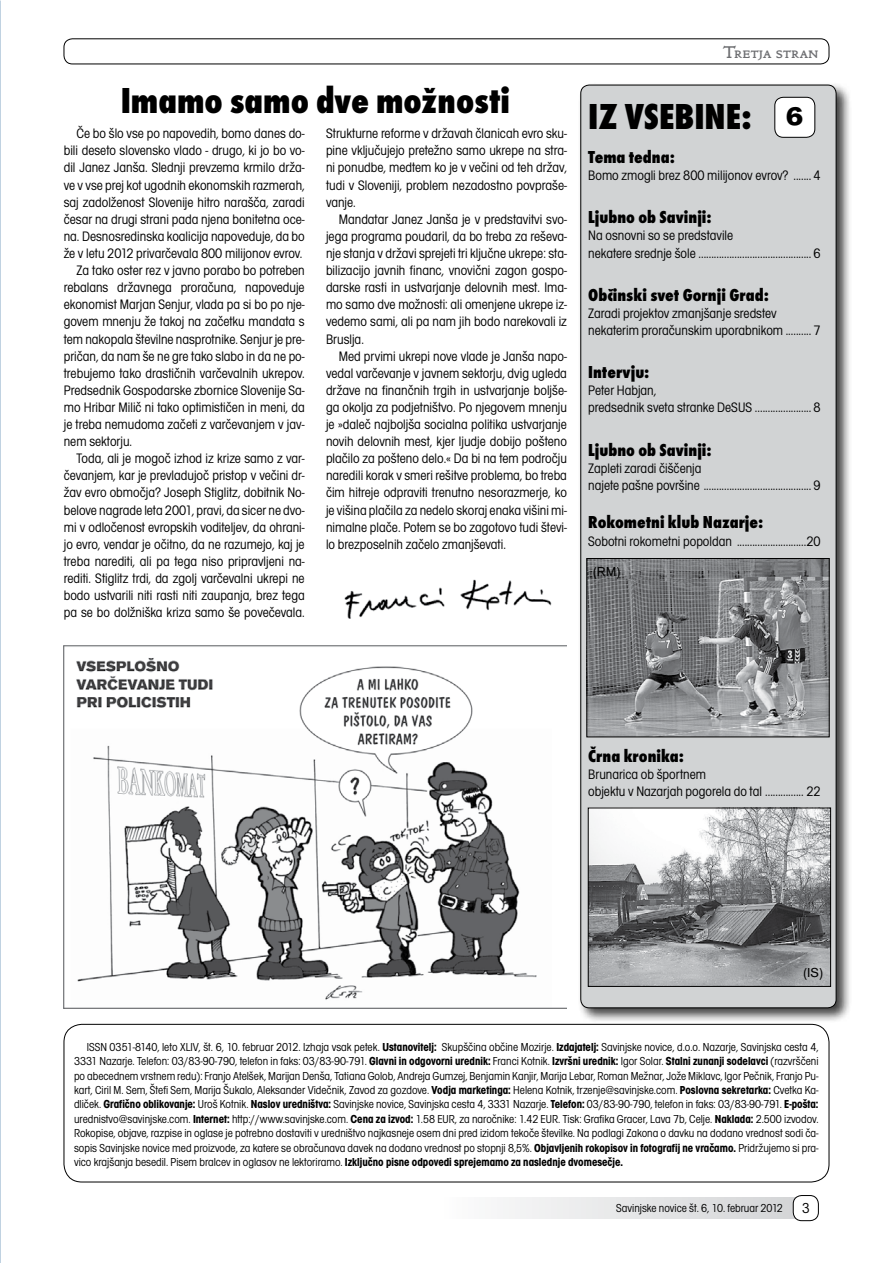
<style>
.page{position:relative;width:893px;height:1263px;background:#fff}
.page>*{position:absolute;margin:0;border:0;box-sizing:border-box;transform-origin:0 0}
.t1{font:37.5px "Futura TEE Extr Bold Cond";color:#000}
.t2{font:27px "Accius TEE Ultr";color:#000}
.t3{font:18px "Futura TEE Extr Bold Cond";color:#000}
.t4{font:18px "Golden Typ SC Itc TEE Orig";color:#6d6e71}
.t5{font:condensed 15px "Avant Gar Got Itc TEE";color:#000}
.t6{font:condensed 14.25px/17.1px "Avant Gar Got Itc TEE";color:#000}
.t7{font:13.5px "Accius TEE";color:#000}
.t8{font:condensed 12px/14.4px "Avant Gar Got Itc TEE";color:#000;text-align:justify}
.s1{font-weight:700}
</style>
<div class="page">
<div style="left:443px;top:1197px;width:372px;height:22px;background:linear-gradient(to right,#fdfdfd,#d0d1d3)"></div>
<div style="left:793px;top:1195px;width:25px;height:26px;background:#fff;border-radius:9px"></div>
<div style="left:793px;top:1195px;width:26px;height:26px;border:1px solid #000;border-radius:9px"></div>
<div style="left:64px;top:39px;width:765px;height:25px;border:1px solid #000;border-radius:9px"></div>
<div style="left:64px;top:1024px;width:765px;height:158px;border:1px solid #000;border-radius:18px"></div>
<div style="left:577px;top:81px;width:275px;height:942px;background:#000;opacity:.75"></div>
<div style="left:581px;top:85px;width:255px;height:923px;background:#d1d3d4;border-radius:9px"></div>
<div style="left:775px;top:97px;width:40px;height:40px;background:#fff;border-radius:9px"></div>
<div style="left:775px;top:97px;width:40px;height:40px;border:1px solid #000;border-radius:9px"></div>
<img style="left:344px;top:579px;width:208px;height:40px">
<img style="left:64px;top:646px;width:502px;height:362px">
<img style="left:589px;top:560px;width:238px;height:175px">
<div style="left:587px;top:558px;width:242px;height:179px;border:1px solid #000"></div>
<img style="left:590px;top:810px;width:239px;height:174px">
<div style="left:588px;top:808px;width:243px;height:178px;border:1px solid #000"></div>
<h1 class="t1" style="left:121px;top:80px;width:391px">Imamo samo dve možnosti</h1>
<p class="t6" style="left:77px;top:125px;width:230px">Če bo šlo vse po napovedih, bomo danes do-</p>
<p class="t6" style="left:64px;top:142px;width:242px">bili deseto slovensko vlado - drugo, ki jo bo vo-</p>
<p class="t6" style="left:64px;top:159px;width:242px">dil Janez Janša. Slednji prevzema krmilo drža-</p>
<p class="t6" style="left:64px;top:176px;width:242px">ve v vse prej kot ugodnih ekonomskih razmerah,</p>
<p class="t6" style="left:64px;top:194px;width:242px">saj zadolženost Slovenije hitro narašča, zaradi</p>
<p class="t6" style="left:64px;top:211px;width:242px">česar na drugi strani pada njena bonitetna oce-</p>
<p class="t6" style="left:64px;top:228px;width:242px">na. Desnosredinska koalicija napoveduje, da bo</p>
<p class="t6" style="left:64px;top:245px;width:240px">že v letu 2012 privarčevala 800 milijonov evrov.</p>
<p class="t6" style="left:77px;top:262px;width:230px">Za tako oster rez v javno porabo bo potreben</p>
<p class="t6" style="left:64px;top:279px;width:242px">rebalans državnega proračuna, napoveduje</p>
<p class="t6" style="left:64px;top:296px;width:242px">ekonomist Marjan Senjur, vlada pa si bo po nje-</p>
<p class="t6" style="left:64px;top:313px;width:242px">govem mnenju že takoj na začetku mandata s</p>
<p class="t6" style="left:64px;top:330px;width:242px">tem nakopala številne nasprotnike. Senjur je pre-</p>
<p class="t6" style="left:64px;top:347px;width:242px">pričan, da nam še ne gre tako slabo in da ne po-</p>
<p class="t6" style="left:64px;top:365px;width:242px">trebujemo tako drastičnih varčevalnih ukrepov.</p>
<p class="t6" style="left:64px;top:382px;width:242px">Predsednik Gospodarske zbornice Slovenije Sa-</p>
<p class="t6" style="left:64px;top:399px;width:242px">mo Hribar Milič ni tako optimističen in meni, da</p>
<p class="t6" style="left:64px;top:416px;width:242px">je treba nemudoma začeti z varčevanjem v jav-</p>
<p class="t6" style="left:64px;top:433px;width:70px">nem sektorju.</p>
<p class="t6" style="left:77px;top:450px;width:230px">Toda, ali je mogoč izhod iz krize samo z var-</p>
<p class="t6" style="left:64px;top:467px;width:242px">čevanjem, kar je prevladujoč pristop v večini dr-</p>
<p class="t6" style="left:64px;top:484px;width:242px">žav evro območja? Joseph Stiglitz, dobitnik No-</p>
<p class="t6" style="left:64px;top:501px;width:242px">belove nagrade leta 2001, pravi, da sicer ne dvo-</p>
<p class="t6" style="left:64px;top:518px;width:242px">mi v odločenost evropskih voditeljev, da ohrani-</p>
<p class="t6" style="left:64px;top:536px;width:242px">jo evro, vendar je očitno, da ne razumejo, kaj je</p>
<p class="t6" style="left:64px;top:553px;width:242px">treba narediti, ali pa tega niso pripravljeni na-</p>
<p class="t6" style="left:64px;top:570px;width:242px">rediti. Stiglitz trdi, da zgolj varčevalni ukrepi ne</p>
<p class="t6" style="left:64px;top:587px;width:242px">bodo ustvarili niti rasti niti zaupanja, brez tega</p>
<p class="t6" style="left:64px;top:604px;width:242px">pa se bo dolžniška kriza samo še povečevala.</p>
<p class="t6" style="left:326px;top:125px;width:242px;text-align:justify">Strukturne reforme v državah članicah evro sku&shy;pine vključujejo pretežno samo ukrepe na stra&shy;ni ponudbe, medtem ko je v večini od teh držav, tudi v Sloveniji, problem nezadostno povpraše&shy;vanje.</p>
<p class="t6" style="left:326px;top:211px;width:242px;text-align:justify;text-indent:13px">Mandatar Janez Janša je v predstavitvi svo&shy;jega programa poudaril, da bo treba za reševa&shy;nje stanja v državi sprejeti tri ključne ukrepe: sta&shy;bilizacijo javnih financ, vnovični zagon gospo&shy;darske rasti in ustvarjanje delovnih mest. Ima&shy;mo samo dve možnosti: ali omenjene ukrepe iz&shy;vedemo sami, ali pa nam jih bodo narekovali iz Bruslja.</p>
<p class="t6" style="left:326px;top:347px;width:242px;text-align:justify;text-indent:13px">Med prvimi ukrepi nove vlade je Janša napo&shy;vedal varčevanje v javnem sektorju, dvig ugleda države na finančnih trgih in ustvarjanje boljše&shy;ga okolja za podjetništvo. Po njegovem mnenju je »daleč najboljša socialna politika ustvarjanje novih delovnih mest, kjer ljudje dobijo pošteno plačilo za pošteno delo.« Da bi na tem področju naredili korak v smeri rešitve problema, bo treba čim hitreje odpraviti trenutno nesorazmerje, ko je višina plačila za nedelo skoraj enaka višini mi&shy;nimalne plače. Potem se bo zagotovo tudi števi&shy;lo brezposelnih začelo zmanjševati.</p>
<p class="t4" style="left:723px;top:42px;width:97px">Tretja stran</p>
<h1 class="t1" style="left:588px;top:95px;width:165px">IZ VSEBINE:</h1>
<p class="t3" style="left:588px;top:147px;width:88px">Tema tedna:</p>
<p class="t6" style="left:588px;top:167px;width:234px">Bomo zmogli brez 800 milijonov evrov? ....... 4</p>
<p class="t3" style="left:588px;top:207px;width:125px">Ljubno ob Savinji:</p>
<p class="t6" style="left:588px;top:227px;width:234px">Na osnovni so se predstavile<br>nekatere srednje šole ............................................ 6</p>
<p class="t3" style="left:588px;top:285px;width:182px">Občinski svet Gornji Grad:</p>
<p class="t6" style="left:588px;top:305px;width:234px">Zaradi projektov zmanjšanje sredstev nekaterim proračunskim uporabnikom .......... 7</p>
<p class="t3" style="left:588px;top:362px;width:63px">Intervju:</p>
<p class="t6" style="left:588px;top:382px;width:234px">Peter Habjan,<br>predsednik sveta stranke DeSUS ...................... 8</p>
<p class="t3" style="left:588px;top:439px;width:125px">Ljubno ob Savinji:</p>
<p class="t6" style="left:588px;top:460px;width:234px">Zapleti zaradi čiščenja<br>najete pašne površine .......................................... 9</p>
<p class="t3" style="left:588px;top:512px;width:177px">Rokometni klub Nazarje:</p>
<p class="t6" style="left:588px;top:532px;width:234px">Sobotni rokometni popoldan ...........................20</p>
<h2 class="t2" style="left:786px;top:100px;width:18px">6</h2>
<p class="t7" style="left:593px;top:564px;width:29px">(RM)</p>
<p class="t3" style="left:588px;top:745px;width:97px">Črna kronika:</p>
<p class="t6" style="left:588px;top:766px;width:234px">Brunarica ob športnem<br>objektu v Nazarjah pogorela do tal ............... 22</p>
<p class="t7" style="left:803px;top:965px;width:21px">(IS)</p>
<p class="t8" style="left:74px;top:1040px;width:746px;text-indent:13px">ISSN 0351-8140, leto XLIV, št. 6, 10. februar 2012. Izhaja vsak petek. <span class="s1">Ustanovitelj:</span> Skupščina občine Mozirje. <span class="s1">Izdajatelj:</span> Savinjske novice, d.o.o. Nazarje, Savinjska cesta 4, 3331 Nazarje. Telefon: 03/83-90-790, telefon in faks: 03/83-90-791. <span class="s1">Glavni in odgovorni urednik:</span> Franci Kotnik. <span class="s1">Izvršni urednik:</span> Igor Solar. <span class="s1">Stalni zunanji sodelavci</span> (razvrščeni po abecednem vrstnem redu): Franjo Atelšek, Marijan Denša, Tatiana Golob, Andreja Gumzej, Benjamin Kanjir, Marija Lebar, Roman Mežnar, Jože Miklavc, Igor Pečnik, Franjo Pu&shy;kart, Ciril M. Sem, Štefi Sem, Marija Šukalo, Aleksander Videčnik, Zavod za gozdove. <span class="s1">Vodja marketinga:</span> Helena Kotnik, trzenje@savinjske.com. <span class="s1">Poslovna sekretarka:</span> Cvetka Ka&shy;dliček. <span class="s1">Grafično oblikovanje:</span> Uroš Kotnik. <span class="s1">Naslov uredništva:</span> Savinjske novice, Savinjska cesta 4, 3331 Nazarje. <span class="s1">Telefon:</span> 03/83-90-790, telefon in faks: 03/83-90-791. <span class="s1">E-pošta: </span>urednistvo@savinjske.com. <span class="s1">Internet:</span> http://www.savinjske.com. <span class="s1">Cena za izvod:</span> 1.58 EUR, za naročnike: 1.42 EUR. Tisk: Grafika Gracer, Lava 7b, Celje. <span class="s1">Naklada:</span> 2.500 izvodov.<br>Rokopise, objave, razpise in oglase je potrebno dostaviti v uredništvo najkasneje osem dni pred izidom tekoče številke. Na podlagi Zakona o davku na dodano vrednost sodi ča&shy;sopis Savinjske novice med proizvode, za katere se obračunava davek na dodano vrednost po stopnji 8,5%. <span class="s1">Objavljenih rokopisov in fotografij ne vračamo.</span> Pridržujemo si pra&shy;vico krajšanja besedil. Pisem bralcev in oglasov ne lektoriramo. <span class="s1">Izključno pisne odpovedi sprejemamo za naslednje dvomesečje.</span></p>
<p class="t8" style="left:616px;top:1201px;width:168px">Savinjske novice št. 6, 10. februar 2012</p>
<p class="t5" style="left:802px;top:1199px;width:9px">3</p>
</div>
